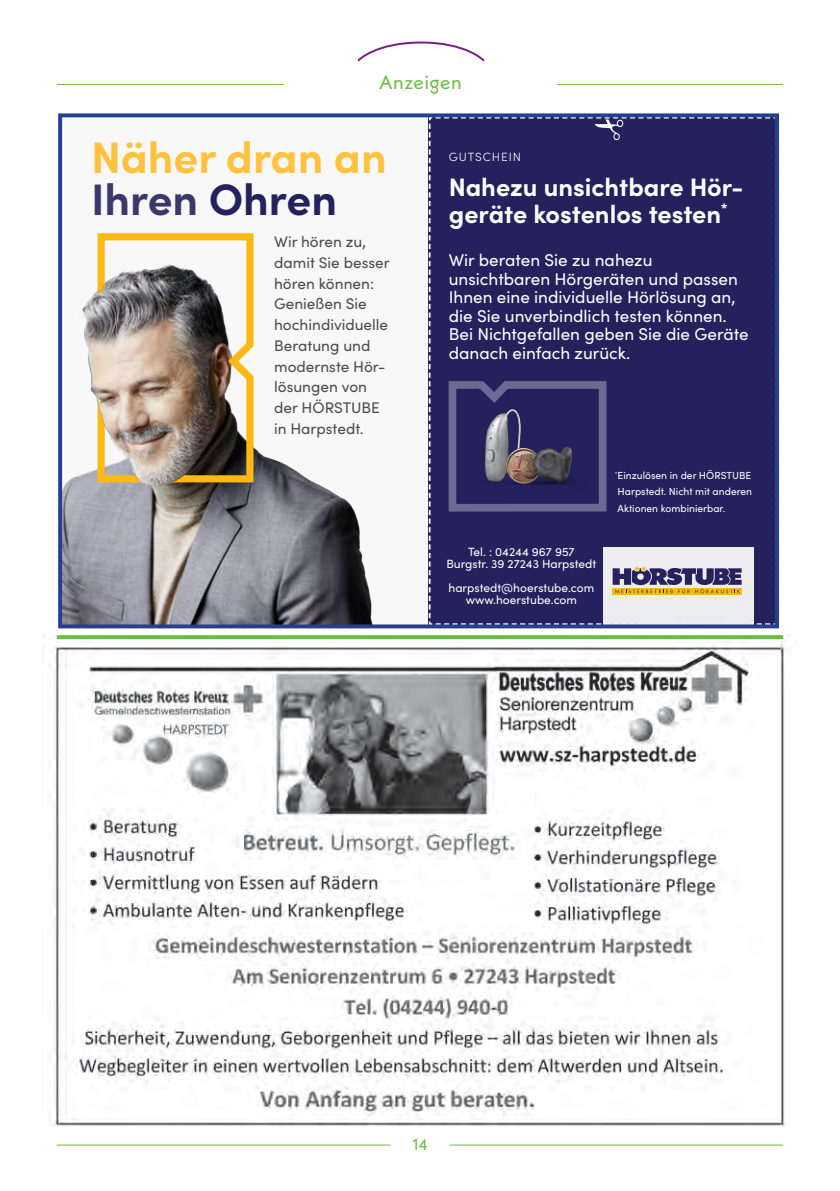
<style>
.page{position:relative;width:840px;height:1191px;background:#fff}
.page>*{position:absolute;margin:0;border:0;box-sizing:border-box;transform-origin:0 0}
.t1{font:700 44px/41.8px "Sofia Pro";color:#fec240}
.t2{font:700 25.2px/26.2px "Sofia Pro";color:#fff}
.t3{font:20px "Neue Kabel";letter-spacing:.02em;color:#6cbd45}
.t4{font:17px/18.4px "Sofia Pro";color:#fff}
.t5{font:16px "Neue Kabel";color:#6cbd45}
.t6{font:15.4px/20.8px "Sofia Pro";color:#4b4c4d}
.t7{font:12px/12px "Sofia Pro";color:#fff;text-align:center}
.t8{font:300 12px "Sofia Pro";letter-spacing:.075em;color:#fff}
.t9{font:10.2px/16.2px "Sofia Pro";color:#fff;text-align:justify}
.s1{color:#3d386c}
.s2{color:#25215d}
</style>
<div class="page">
<hr style="left:57px;top:1144px;width:333px;height:1px;background:#6cbd45">
<hr style="left:449px;top:1144px;width:333px;height:1px;background:#6cbd45">
<hr style="left:57px;top:84px;width:226px;height:1px;background:#6cbd45">
<hr style="left:556px;top:84px;width:226px;height:1px;background:#6cbd45">
<svg style="left:357px;top:41px;width:128px;height:21px"></svg>
<div style="left:60px;top:117px;width:442px;height:508px;background:#f8f8f8"></div>
<img style="left:63px;top:294px;width:310px;height:329px">
<img style="left:94px;top:233px;width:163px;height:253px">
<img style="left:115px;top:450px;width:128px;height:88px">
<svg style="left:428px;top:118px;width:345px;height:505px;background:#353167"></svg>
<div style="left:58px;top:113px;width:720px;height:515px;border:4px solid #253f8e"></div>
<img style="left:43px;top:634px;width:748px;height:493px">
<svg style="left:57px;top:635px;width:725px;height:4px;background:#72bf4d"></svg>
<p class="t3" style="left:379px;top:69px;width:84px">Anzeigen</p>
<h1 class="t1" style="left:91px;top:133px;width:297px">Näher dran an<br><span class="s1">Ihren</span> <span class="s2">Ohren</span></h1>
<p class="t6" style="left:274px;top:231px;width:117px">Wir hören zu, damit Sie besser hören können:<br>Genießen Sie hochindividuelle<br>Beratung und modernste Hör&shy;lösungen von der HÖRSTUBE in Harpstedt.</p>
<p class="t8" style="left:448px;top:148px;width:74px">GUTSCHEIN</p>
<h2 class="t2" style="left:448px;top:172px;width:296px">Nahezu unsichtbare Hör&shy;geräte kostenlos testen<sup>*</sup></h2>
<p class="t4" style="left:448px;top:250px;width:301px">Wir beraten Sie zu nahezu unsichtbaren Hörgeräten und passen Ihnen eine individuelle Hörlösung an, die Sie unverbindlich testen können.<br>Bei Nichtgefallen geben Sie die Geräte danach einfach zurück.</p>
<p class="t7" style="left:446px;top:545px;width:151px">Tel. : 04244 967 957<br>Burgstr. 39 27243 Harpstedt</p>
<p class="t7" style="left:448px;top:580px;width:147px">harpstedt@hoerstube.com www.hoerstube.com</p>
<p class="t9" style="left:614px;top:467px;width:139px"><sup>*</sup> Einzulösen in der HÖRSTUBE Harpstedt. Nicht mit anderen Aktionen kombinierbar.</p>
<p class="t5" style="left:412px;top:1133px;width:17px">14</p>
</div>
